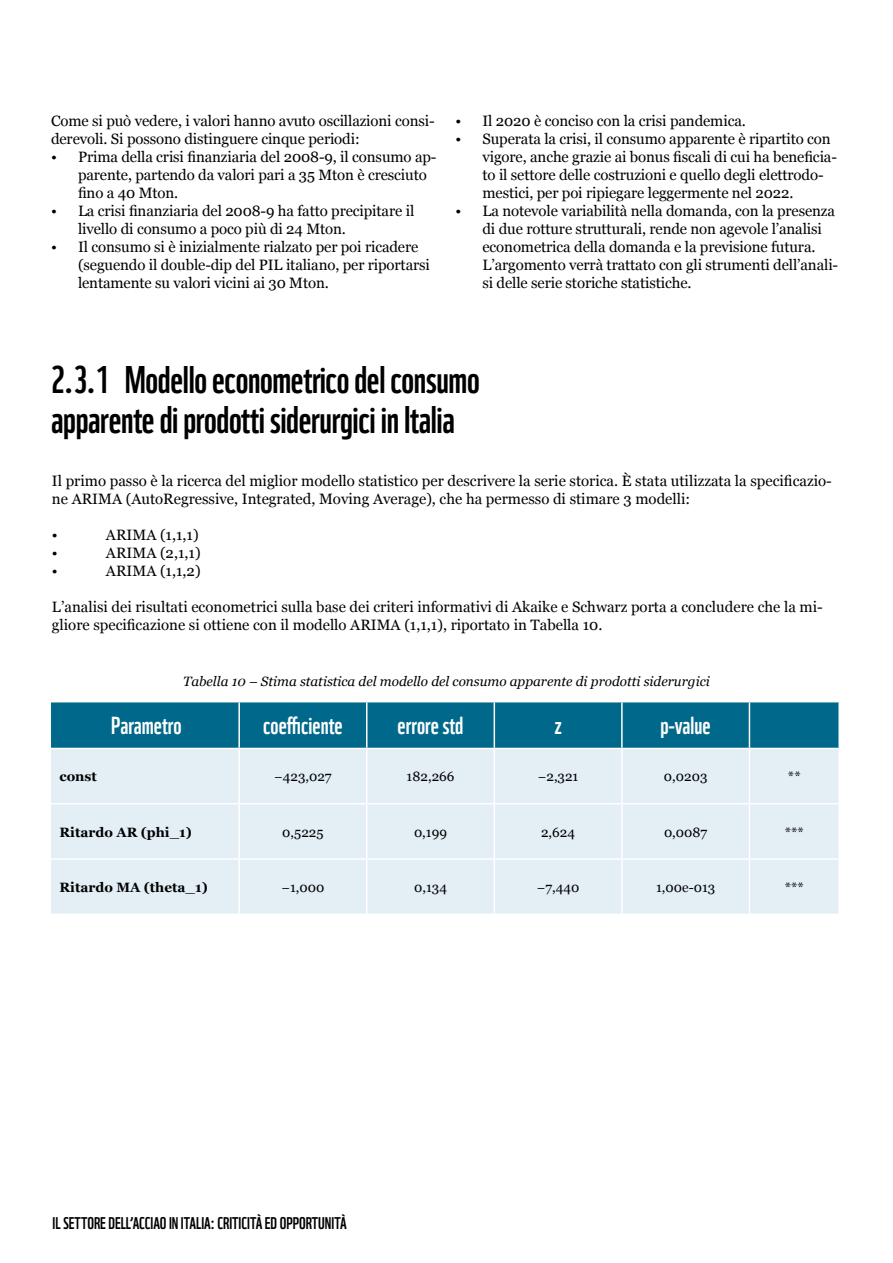
<style>
.page{position:relative;width:893px;height:1263px;background:#fff}
.page>*{position:absolute;margin:0;border:0;box-sizing:border-box;transform-origin:0 0}
.t1{font:37.5px/40.5px "WWF";letter-spacing:-.01em;color:#000}
.t2{font:24px "WWF";color:#fff}
.t3{font:16.5px "WWF";color:#000}
.t4{font:15px/18px "Georgia";letter-spacing:-.01em;color:#000}
.t5{font:13.5px "Georgia";color:#000}
.t6{font:italic 13.5px "Georgia";color:#000}
.t7{font:700 13.5px "Georgia";color:#000}
</style>
<div class="page">
<div style="left:51px;top:702px;width:787px;height:46px;background:#00688b"></div>
<div style="left:51px;top:749px;width:787px;height:164px;background:#e3eef5"></div>
<hr style="left:51px;top:803px;width:188px;height:1px;background:#fff">
<hr style="left:238px;top:804px;width:2px;height:54px;background:#fff">
<hr style="left:366px;top:804px;width:1px;height:54px;background:#fff">
<hr style="left:494px;top:804px;width:1px;height:54px;background:#fff">
<hr style="left:621px;top:804px;width:2px;height:54px;background:#fff">
<hr style="left:749px;top:804px;width:1px;height:54px;background:#fff">
<hr style="left:51px;top:858px;width:188px;height:2px;background:#fff">
<hr style="left:239px;top:858px;width:128px;height:2px;background:#fff">
<hr style="left:238px;top:860px;width:2px;height:53px;background:#fff">
<hr style="left:367px;top:858px;width:127px;height:2px;background:#fff">
<hr style="left:366px;top:860px;width:1px;height:53px;background:#fff">
<hr style="left:494px;top:858px;width:128px;height:2px;background:#fff">
<hr style="left:494px;top:860px;width:1px;height:53px;background:#fff">
<hr style="left:622px;top:858px;width:127px;height:2px;background:#fff">
<hr style="left:621px;top:860px;width:2px;height:53px;background:#fff">
<hr style="left:749px;top:858px;width:91px;height:2px;background:#fff">
<hr style="left:749px;top:860px;width:1px;height:53px;background:#fff">
<hr style="left:238px;top:702px;width:2px;height:46px;background:#fff">
<hr style="left:366px;top:702px;width:1px;height:46px;background:#fff">
<hr style="left:494px;top:702px;width:1px;height:46px;background:#fff">
<hr style="left:621px;top:702px;width:2px;height:46px;background:#fff">
<hr style="left:749px;top:702px;width:1px;height:46px;background:#fff">
<hr style="left:238px;top:749px;width:2px;height:54px;background:#fff">
<hr style="left:366px;top:749px;width:1px;height:54px;background:#fff">
<hr style="left:494px;top:749px;width:1px;height:54px;background:#fff">
<hr style="left:621px;top:749px;width:2px;height:54px;background:#fff">
<hr style="left:749px;top:749px;width:1px;height:54px;background:#fff">
<hr style="left:239px;top:803px;width:128px;height:1px;background:#fff">
<hr style="left:367px;top:803px;width:127px;height:1px;background:#fff">
<hr style="left:494px;top:803px;width:128px;height:1px;background:#fff">
<hr style="left:622px;top:803px;width:127px;height:1px;background:#fff">
<hr style="left:749px;top:803px;width:91px;height:1px;background:#fff">
<p class="t4" style="left:51px;top:111px;width:385px">Come si può vedere, i valori hanno avuto oscillazioni consi&shy;derevoli. Si possono distinguere cinque periodi:</p>
<p class="t4" style="left:78px;top:147px;width:360px;text-indent:-27px">• Prima della crisi finanziaria del 2008-9, il consumo ap&shy;parente, partendo da valori pari a 35 Mton è cresciuto fino a 40 Mton.</p>
<p class="t4" style="left:78px;top:201px;width:338px;text-indent:-27px">• La crisi finanziaria del 2008-9 ha fatto precipitare il livello di consumo a poco più di 24 Mton.</p>
<p class="t4" style="left:78px;top:237px;width:353px;text-indent:-27px">• Il consumo si è inizialmente rialzato per poi ricadere (seguendo il double-dip del PIL italiano, per riportarsi lentamente su valori vicini ai 30 Mton.</p>
<p class="t4" style="left:455px;top:111px;width:292px">• Il 2020 è conciso con la crisi pandemica.</p>
<p class="t4" style="left:482px;top:129px;width:356px;text-indent:-27px">• Superata la crisi, il consumo apparente è ripartito con vigore, anche grazie ai bonus fiscali di cui ha beneficia&shy;to il settore delle costruzioni e quello degli elettrodo&shy;mestici, per poi ripiegare leggermente nel 2022.</p>
<p class="t4" style="left:482px;top:201px;width:357px;text-indent:-27px">• La notevole variabilità nella domanda, con la presenza di due rotture strutturali, rende non agevole l’analisi econometrica della domanda e la previsione futura.<br>L’argomento verrà trattato con gli strumenti dell’anali&shy;si delle serie storiche statistiche.</p>
<h1 class="t1" style="left:51px;top:355px;width:430px">2.3.1 Modello econometrico del consumo apparente di prodotti siderurgici in Italia</h1>
<p class="t4" style="left:52px;top:471px;width:781px">Il primo passo è la ricerca del miglior modello statistico per descrivere la serie storica. È stata utilizzata la specificazio&shy;ne ARIMA (AutoRegressive, Integrated, Moving Average), che ha permesso di stimare 3 modelli:</p>
<p class="t4" style="left:52px;top:525px;width:7px">•</p>
<p class="t4" style="left:106px;top:525px;width:94px">ARIMA (1,1,1)</p>
<p class="t4" style="left:52px;top:543px;width:7px">•</p>
<p class="t4" style="left:106px;top:543px;width:96px">ARIMA (2,1,1)</p>
<p class="t4" style="left:52px;top:561px;width:7px">•</p>
<p class="t4" style="left:106px;top:561px;width:96px">ARIMA (1,1,2)</p>
<p class="t4" style="left:52px;top:597px;width:772px">L’analisi dei risultati econometrici sulla base dei criteri informativi di Akaike e Schwarz porta a concludere che la mi&shy;gliore specificazione si ottiene con il modello ARIMA (1,1,1), riportato in Tabella 10.</p>
<p class="t6" style="left:183px;top:671px;width:528px">Tabella 10 – Stima statistica del modello del consumo apparente di prodotti siderurgici</p>
<h2 class="t2" style="left:111px;top:706px;width:72px">Parametro</h2>
<h2 class="t2" style="left:263px;top:706px;width:81px">coefficiente</h2>
<h2 class="t2" style="left:398px;top:706px;width:67px">errore std</h2>
<h2 class="t2" style="left:555px;top:706px;width:8px">z</h2>
<h2 class="t2" style="left:661px;top:706px;width:52px">p-value</h2>
<p class="t7" style="left:60px;top:766px;width:39px">const</p>
<p class="t5" style="left:274px;top:767px;width:59px">−423,027</p>
<p class="t5" style="left:407px;top:767px;width:49px">182,266</p>
<p class="t5" style="left:538px;top:767px;width:42px">−2,321</p>
<p class="t5" style="left:664px;top:767px;width:45px">0,0203</p>
<p class="t5" style="left:788px;top:767px;width:14px">**</p>
<p class="t7" style="left:60px;top:822px;width:134px">Ritardo AR (phi_1)</p>
<p class="t5" style="left:282px;top:822px;width:43px">0,5225</p>
<p class="t5" style="left:414px;top:822px;width:35px">0,199</p>
<p class="t5" style="left:541px;top:822px;width:36px">2,624</p>
<p class="t5" style="left:664px;top:822px;width:45px">0,0087</p>
<p class="t5" style="left:785px;top:822px;width:21px">***</p>
<p class="t7" style="left:60px;top:877px;width:150px">Ritardo MA (theta_1)</p>
<p class="t5" style="left:281px;top:877px;width:44px">−1,000</p>
<p class="t5" style="left:414px;top:877px;width:34px">0,134</p>
<p class="t5" style="left:537px;top:877px;width:44px">−7,440</p>
<p class="t5" style="left:656px;top:877px;width:61px">1,00e-013</p>
<p class="t5" style="left:785px;top:877px;width:21px">***</p>
<p class="t3" style="left:53px;top:1210px;width:296px">IL SETTORE DELL’ACCIAO IN ITALIA: CRITICITÀ ED OPPORTUNITÀ</p>
</div>
